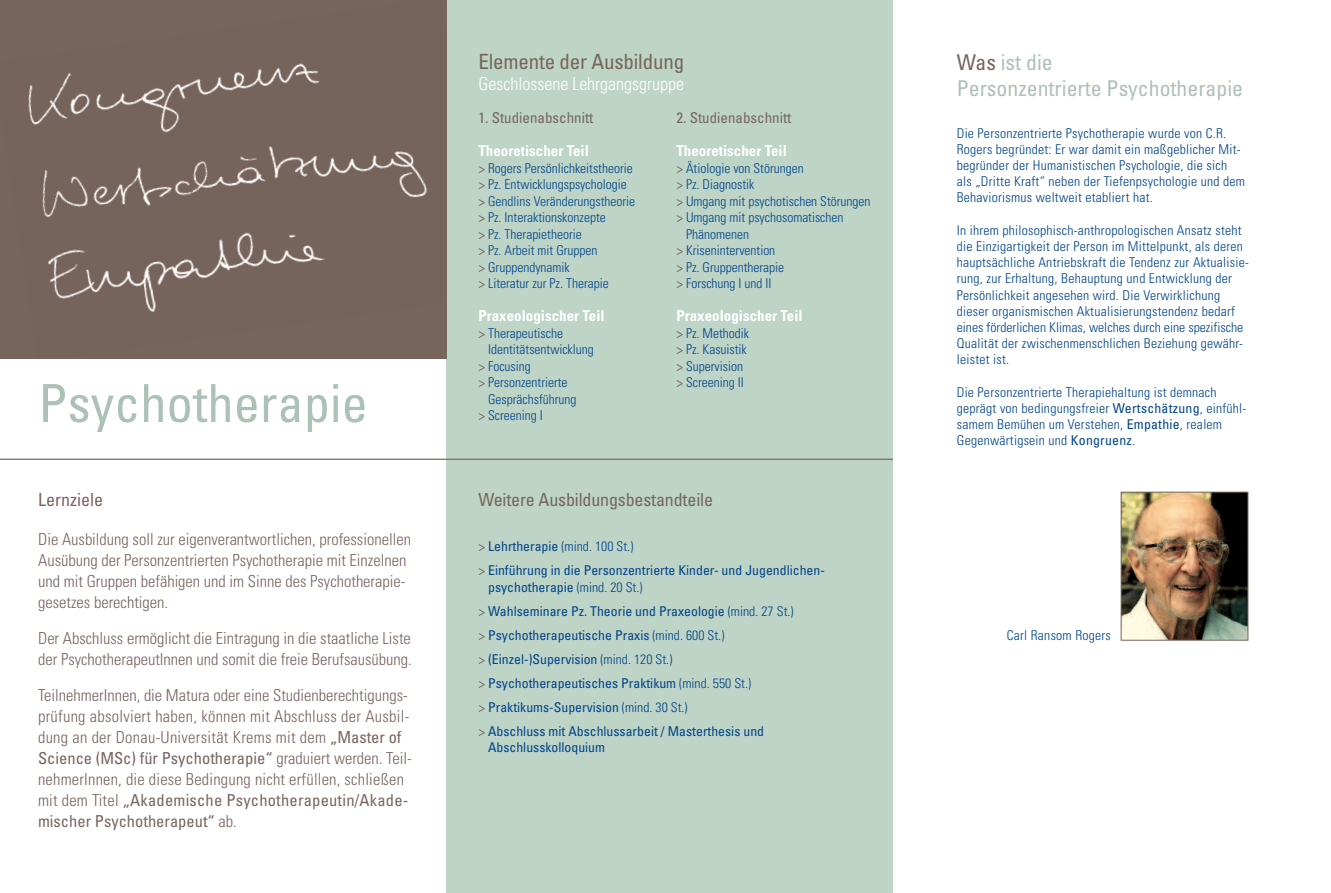
<style>
.page{position:relative;width:1331px;height:893px;background:#fff}
.page>*{position:absolute;margin:0;border:0;box-sizing:border-box;transform-origin:0 0}
.t1{font:condensed 52.5px "Univers";color:#adc2b6}
.t2{font:condensed 21.75px/26.1px "Univers";color:#adc2b6}
.t3{font:condensed 21px "Univers";letter-spacing:-.01em;color:#77655d}
.t4{font:condensed 18px "Univers";letter-spacing:-.01em;color:#77655d}
.t5{font:300 condensed 18px "Univers";color:#fff}
.t6{font:300 condensed 16.5px/21px "Univers";color:#77655d}
.t7{font:700 condensed 15px "Univers";color:#fff}
.t8{font:condensed 15px "Univers";color:#77655d}
.t9{font:300 condensed 13.5px/16.2px "Univers";letter-spacing:.02em;color:#01448a}
.t10{font:300 condensed 13.5px/16.5px "Univers";color:#01448a}
.t11{font:condensed 13.5px/24px "Univers";color:#01448a}
.s1{font-weight:400}
.s2{font-weight:400;color:#77655d}
.s3{font-weight:400;color:#bdd4c6}
.s4{color:#77655d}
.s5{font-weight:300}
.s6{color:#bdd4c6}
</style>
<div class="page">
<div style="left:446px;top:0;width:447px;height:893px;background:#bdd4c6"></div>
<div style="left:0;top:0;width:446px;height:358px;background:#76635b"></div>
<hr style="left:0;top:459px;width:893px;height:1px;background:#77655d">
<img style="left:1123px;top:494px;width:123px;height:145px">
<div style="left:1121px;top:492px;width:127px;height:149px;border:1px solid #77655d"></div>
<h1 class="t1" style="left:38px;top:384px;width:331px">Psychotherapie</h1>
<h3 class="t4" style="left:38px;top:493px;width:66px">Lernziele</h3>
<p class="t6" style="left:38px;top:530px;width:374px">Die Ausbildung soll zur eigenverantwortlichen, professionellen Ausübung der Personzentrierten Psychotherapie mit Einzelnen und mit Gruppen befähigen und im Sinne des Psychotherapie&shy;gesetzes berechtigen.</p>
<p class="t6" style="left:38px;top:629px;width:375px">Der Abschluss ermöglicht die Eintragung in die staatliche Liste der PsychotherapeutInnen und somit die freie Berufsausübung.</p>
<p class="t6" style="left:38px;top:686px;width:375px">TeilnehmerInnen, die Matura oder eine Studienberechtigungs&shy;prüfung absolviert haben, können mit Abschluss der Ausbil&shy;dung an der Donau-Universität Krems mit dem <span class="s1">„Master of Science (MSc) für Psychotherapie“</span> graduiert werden. Teil&shy;nehmerInnen, die diese Bedingung nicht erfüllen, schließen mit dem Titel <span class="s1">„Akademische Psychotherapeutin/Akade&shy;mischer Psychotherapeut“</span> ab.</p>
<h3 class="t3" style="left:478px;top:54px;width:207px">Elemente der Ausbildung</h3>
<h3 class="t5" style="left:478px;top:77px;width:207px">Geschlossene Lehrgangsgruppe</h3>
<p class="t8" style="left:478px;top:112px;width:116px">1. Studienabschnitt</p>
<p class="t7" style="left:478px;top:145px;width:112px">Theoretischer Teil</p>
<p class="t10" style="left:478px;top:161px;width:158px"><span class="s2">&gt;</span> Rogers Persönlichkeitstheorie <span class="s2">&gt;</span> Pz. Entwicklungspsychologie <span class="s2">&gt;</span> Gendlins Veränderungstheorie <span class="s2">&gt;</span> Pz. Interaktionskonzepte<br><span class="s2">&gt;</span> Pz. Therapietheorie<br><span class="s2">&gt;</span> Pz. Arbeit mit Gruppen<br><span class="s2">&gt;</span> Gruppendynamik<br><span class="s2">&gt;</span> Literatur zur Pz. Therapie</p>
<p class="t7" style="left:478px;top:310px;width:128px">Praxeologischer Teil</p>
<p class="t10" style="left:478px;top:326px;width:117px"><span class="s2">&gt;</span> Therapeutische<br><span class="s3">&gt;</span> Identitätsentwicklung <span class="s2">&gt;</span> Focusing<br><span class="s2">&gt;</span> Personzentrierte<br><span class="s3">&gt;</span> Gesprächsführung<br><span class="s2">&gt;</span> Screening I</p>
<p class="t8" style="left:676px;top:112px;width:116px">2. Studienabschnitt</p>
<p class="t7" style="left:676px;top:145px;width:112px">Theoretischer Teil</p>
<p class="t10" style="left:676px;top:161px;width:196px"><span class="s2">&gt;</span> Ätiologie von Störungen<br><span class="s2">&gt;</span> Pz. Diagnostik<br><span class="s2">&gt;</span> Umgang mit psychotischen Störungen <span class="s2">&gt;</span> Umgang mit psychosomatischen<br><span class="s3">&gt;</span> Phänomenen<br><span class="s2">&gt;</span> Krisenintervention<br><span class="s2">&gt;</span> Pz. Gruppentherapie<br><span class="s2">&gt;</span> Forschung I und II</p>
<p class="t7" style="left:676px;top:310px;width:128px">Praxeologischer Teil</p>
<p class="t10" style="left:676px;top:326px;width:74px"><span class="s2">&gt;</span> Pz. Methodik <span class="s2">&gt;</span> Pz. Kasuistik <span class="s2">&gt;</span> Supervision <span class="s2">&gt;</span> Screening II</p>
<h3 class="t4" style="left:478px;top:493px;width:236px">Weitere Ausbildungsbestandteile</h3>
<p class="t11" style="left:478px;top:536px;width:348px"><span class="s4">&gt;</span> Lehrtherapie <span class="s5">(mind. 100 St.)<br></span><span class="s4">&gt;</span> Einführung in die Personzentrierte Kinder- und Jugendlichen-</p>
<p class="t11" style="left:478px;top:576px;width:317px"><span class="s6">&gt;</span> psychotherapie <span class="s5">(mind. 20 St.)<br></span><span class="s4">&gt;</span> Wahlseminare Pz. Theorie und Praxeologie <span class="s5">(mind. 27 St.) </span><span class="s4">&gt;</span> Psychotherapeutische Praxis <span class="s5">(mind. 600 St.)<br></span><span class="s4">&gt;</span> (Einzel-)Supervision <span class="s5">(mind. 120 St.)<br></span><span class="s4">&gt;</span> Psychotherapeutisches Praktikum <span class="s5">(mind. 550 St.)<br></span><span class="s4">&gt;</span> Praktikums-Supervision <span class="s5">(mind. 30 St.)<br></span><span class="s4">&gt;</span> Abschluss mit Abschlussarbeit / Masterthesis und</p>
<p class="t11" style="left:478px;top:737px;width:128px"><span class="s6">&gt;</span> Abschlusskolloquium</p>
<h2 class="t2" style="left:957px;top:51px;width:288px"><span class="s4">Was</span> ist die<br>Personzentrierte Psychotherapie</h2>
<p class="t9" style="left:957px;top:126px;width:290px">Die Personzentrierte Psychotherapie wurde von C.R.<br>Rogers begründet: Er war damit ein maßgeblicher Mit&shy;begründer der Humanistischen Psychologie, die sich als „Dritte Kraft“ neben der Tiefenpsychologie und dem Behaviorismus weltweit etabliert hat.</p>
<p class="t9" style="left:957px;top:223px;width:294px">In ihrem philosophisch-anthropologischen Ansatz steht die Einzigartigkeit der Person im Mittelpunkt, als deren hauptsächliche Antriebskraft die Tendenz zur Aktualisie&shy;rung, zur Erhaltung, Behauptung und Entwicklung der Persönlichkeit angesehen wird. Die Verwirklichung dieser organismischen Aktualisierungstendenz bedarf eines förderlichen Klimas, welches durch eine spezifische Qualität der zwischenmenschlichen Beziehung gewähr&shy;leistet ist.</p>
<p class="t9" style="left:957px;top:385px;width:291px">Die Personzentrierte Therapiehaltung ist demnach geprägt von bedingungsfreier <span class="s1">Wertschätzung</span>, einfühl&shy;samem Bemühen um Verstehen, <span class="s1">Empathie</span>, realem Gegenwärtigsein und <span class="s1">Kongruenz</span>.</p>
<p class="t9" style="left:1007px;top:628px;width:106px">Carl Ransom Rogers</p>
</div>
